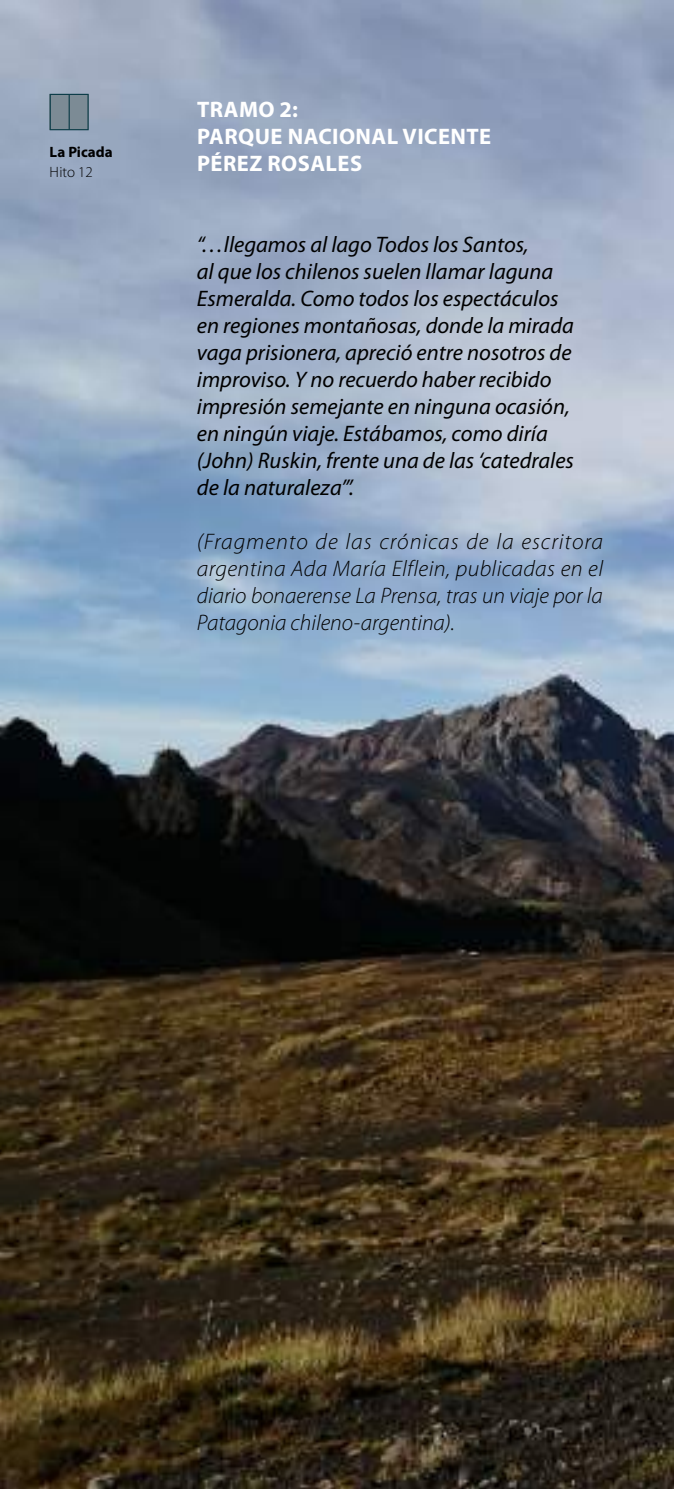
<style>
.page{position:relative;width:674px;height:1489px;background:#fff}
.page>*{position:absolute;margin:0;border:0;box-sizing:border-box;transform-origin:0 0}
.t1{font:italic 22.5px/27px "Myriad Pro";color:#000}
.t2{font:italic 300 22.5px/27px "Myriad Pro";color:#000;text-align:justify}
.t3{font:700 22.5px/27px "Myriad Pro";letter-spacing:.02em;color:#fff}
.t4{font:700 15px "Myriad Pro";color:#000}
.t5{font:300 15px "Myriad Pro";color:#000}
</style>
<div class="page">
<img style="left:0;top:0;width:673px;height:1488px">
<div style="left:50px;top:94px;width:39px;height:36px;background:#7c8b95"></div>
<div style="left:50px;top:94px;width:39px;height:36px;border:1px solid #0d3d49"></div>
<hr style="left:69px;top:94px;width:1px;height:36px;background:#0d3d49">
<p class="t4" style="left:50px;top:143px;width:64px">La Picada</p>
<p class="t5" style="left:50px;top:164px;width:45px">Hito 12</p>
<p class="t3" style="left:197px;top:96px;width:295px">TRAMO 2:<br>PARQUE NACIONAL VICENTE<br>PÉREZ ROSALES</p>
<p class="t1" style="left:197px;top:231px;width:378px">“…llegamos al lago Todos los Santos,<br>al que los chilenos suelen llamar laguna Esmeralda. Como todos los espectáculos en regiones montañosas, donde la mirada vaga prisionera, apreció entre nosotros de improviso. Y no recuerdo haber recibido impresión semejante en ninguna ocasión, en ningún viaje. Estábamos, como diría (John) Ruskin, frente una de las ‘catedrales de la naturaleza’”.</p>
<p class="t2" style="left:197px;top:528px;width:407px">(Fragmento de las crónicas de la escritora argentina Ada María Elflein, publicadas en el diario bonaerense La Prensa, tras un viaje por la Patagonia chileno-argentina).</p>
</div>
